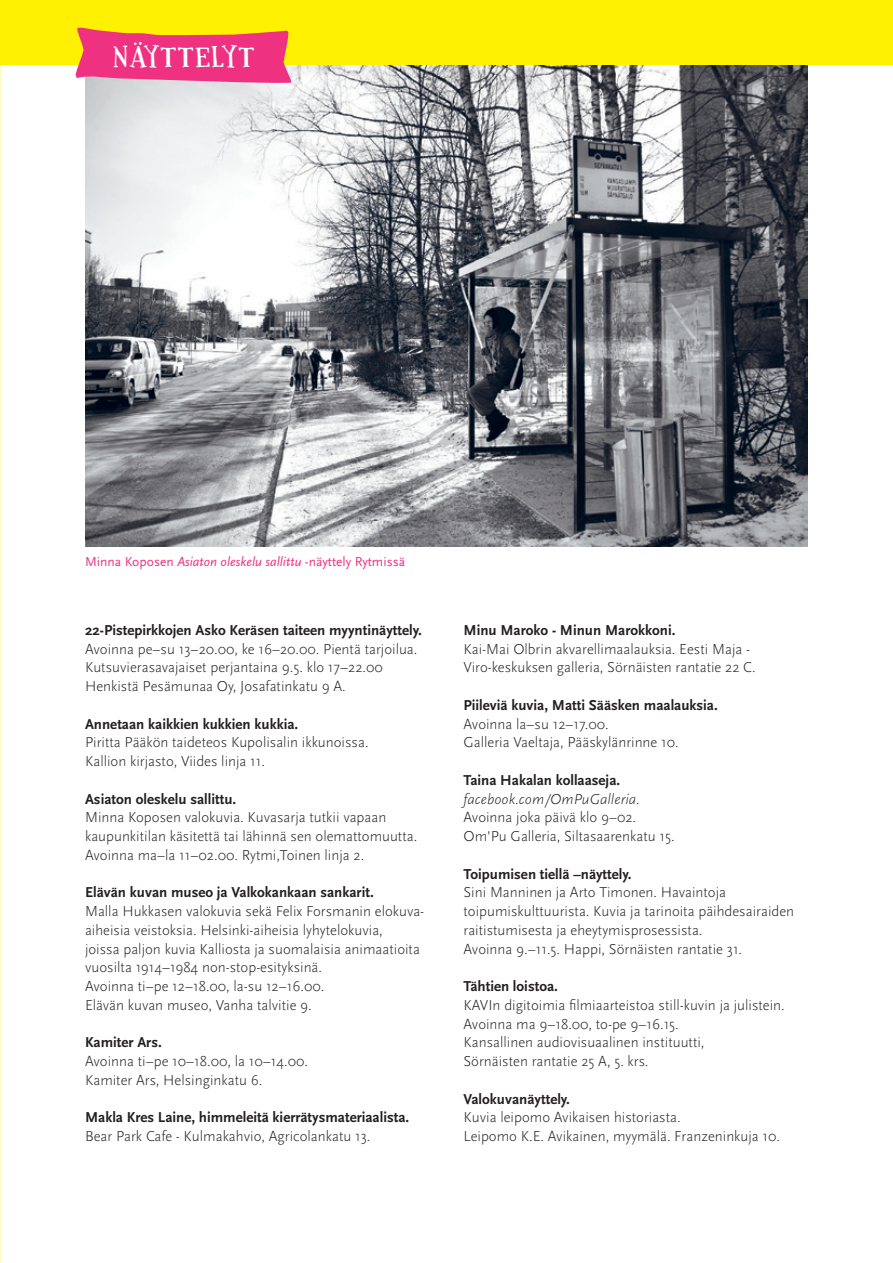
<style>
.page{position:relative;width:893px;height:1263px;background:#fff}
.page>*{position:absolute;margin:0;border:0;box-sizing:border-box;transform-origin:0 0}
.otsikko{font:30px "Paquita Pro";letter-spacing:.04em;color:#fff}
.Leipis{font:300 15px/18.8px "Scala Sans Pro";color:#231f20}
.Leipis-2{font:700 15px/18.8px "Scala Sans Pro";color:#231f20}
.kuvateksti{font:13.5px "Scala Sans Pro";color:#ee3281}
.s1{font-style:italic}
.s2{font-weight:700}
.s3{font-weight:300}
</style>
<div class="page">
<img style="left:85px;top:65px;width:723px;height:481px">
<div style="left:0;top:0;width:893px;height:64px;background:#fff101"></div>
<svg style="left:75px;top:27px;width:217px;height:57px;background:#ef5976"></svg>
<p class="otsikko" style="left:113px;top:40px;width:143px">NÄYTTELYT</p>
<p class="kuvateksti" style="left:85px;top:553px;width:322px">Minna Koposen <span class="s1">Asiaton oleskelu sallittu</span> -näyttely Rytmissä</p>
<p class="Leipis" style="left:85px;top:620px;width:338px"><span class="s2">22-Pistepirkkojen Asko Keräsen taiteen myyntinäyttely.<br></span>Avoinna pe–su 13–20.00, ke 16–20.00. Pientä tarjoilua.<br>Kutsuvierasavajaiset perjantaina 9.5. klo 17–22.00<br>Henkistä Pesämunaa Oy, Josafatinkatu 9 A.</p>
<p class="Leipis" style="left:85px;top:714px;width:285px"><span class="s2">Annetaan kaikkien kukkien kukkia.<br></span>Piritta Pääkön taideteos Kupolisalin ikkunoissa.<br>Kallion kirjasto, Viides linja 11.</p>
<p class="Leipis" style="left:85px;top:789px;width:334px"><span class="s2">Asiaton oleskelu sallittu.<br></span>Minna Koposen valokuvia. Kuvasarja tutkii vapaan kaupunkitilan käsitettä tai lähinnä sen olemattomuutta.<br>Avoinna ma–la 11–02.00. Rytmi,Toinen linja 2.</p>
<p class="Leipis" style="left:85px;top:882px;width:341px"><span class="s2">Elävän kuvan museo ja Valkokankaan sankarit.<br></span>Malla Hukkasen valokuvia sekä Felix Forsmanin elokuva&shy;aiheisia veistoksia. Helsinki-aiheisia lyhytelokuvia,<br>joissa paljon kuvia Kalliosta ja suomalaisia animaatioita vuosilta 1914–1984 non-stop-esityksinä.<br>Avoinna ti–pe 12–18.00, la-su 12–16.00.<br>Elävän kuvan museo, Vanha talvitie 9.</p>
<p class="Leipis" style="left:85px;top:1032px;width:224px"><span class="s2">Kamiter Ars.<br></span>Avoinna ti–pe 10–18.00, la 10–14.00.<br>Kamiter Ars, Helsinginkatu 6.</p>
<p class="Leipis-2" style="left:85px;top:1107px;width:326px">Makla Kres Laine, himmeleitä kierrätysmateriaalista.<br><span class="s3">Bear Park Cafe - Kulmakahvio, Agricolankatu 13.</span></p>
<p class="Leipis" style="left:463px;top:620px;width:294px"><span class="s2">Minu Maroko - Minun Marokkoni.<br></span>Kai-Mai Olbrin akvarellimaalauksia. Eesti Maja -<br>Viro-keskuksen galleria, Sörnäisten rantatie 22 C.</p>
<p class="Leipis" style="left:463px;top:695px;width:256px"><span class="s2">Piileviä kuvia, Matti Sääsken maalauksia.<br></span>Avoinna la–su 12–17.00.<br>Galleria Vaeltaja, Pääskylänrinne 10.</p>
<p class="Leipis" style="left:463px;top:770px;width:213px"><span class="s2">Taina Hakalan kollaaseja. </span><span class="s1">facebook.com/OmPuGalleria.<br></span>Avoinna joka päivä klo 9–02.<br>Om’Pu Galleria, Siltasaarenkatu 15.</p>
<p class="Leipis" style="left:463px;top:864px;width:332px"><span class="s2">Toipumisen tiellä –näyttely.<br></span>Sini Manninen ja Arto Timonen. Havaintoja toipumiskulttuurista. Kuvia ja tarinoita päihdesairaiden raitistumisesta ja eheytymisprosessista.<br>Avoinna 9.–11.5. Happi, Sörnäisten rantatie 31.</p>
<p class="Leipis" style="left:463px;top:976px;width:323px"><span class="s2">Tähtien loistoa.<br></span>KAVIn digitoimia filmiaarteistoa still-kuvin ja julistein.<br>Avoinna ma 9–18.00, to-pe 9–16.15.<br>Kansallinen audiovisuaalinen instituutti,<br>Sörnäisten rantatie 25 A, 5. krs.</p>
<p class="Leipis" style="left:463px;top:1089px;width:318px"><span class="s2">Valokuvanäyttely.<br></span>Kuvia leipomo Avikaisen historiasta.<br>Leipomo K.E. Avikainen, myymälä. Franzeninkuja 10.</p>
</div>
